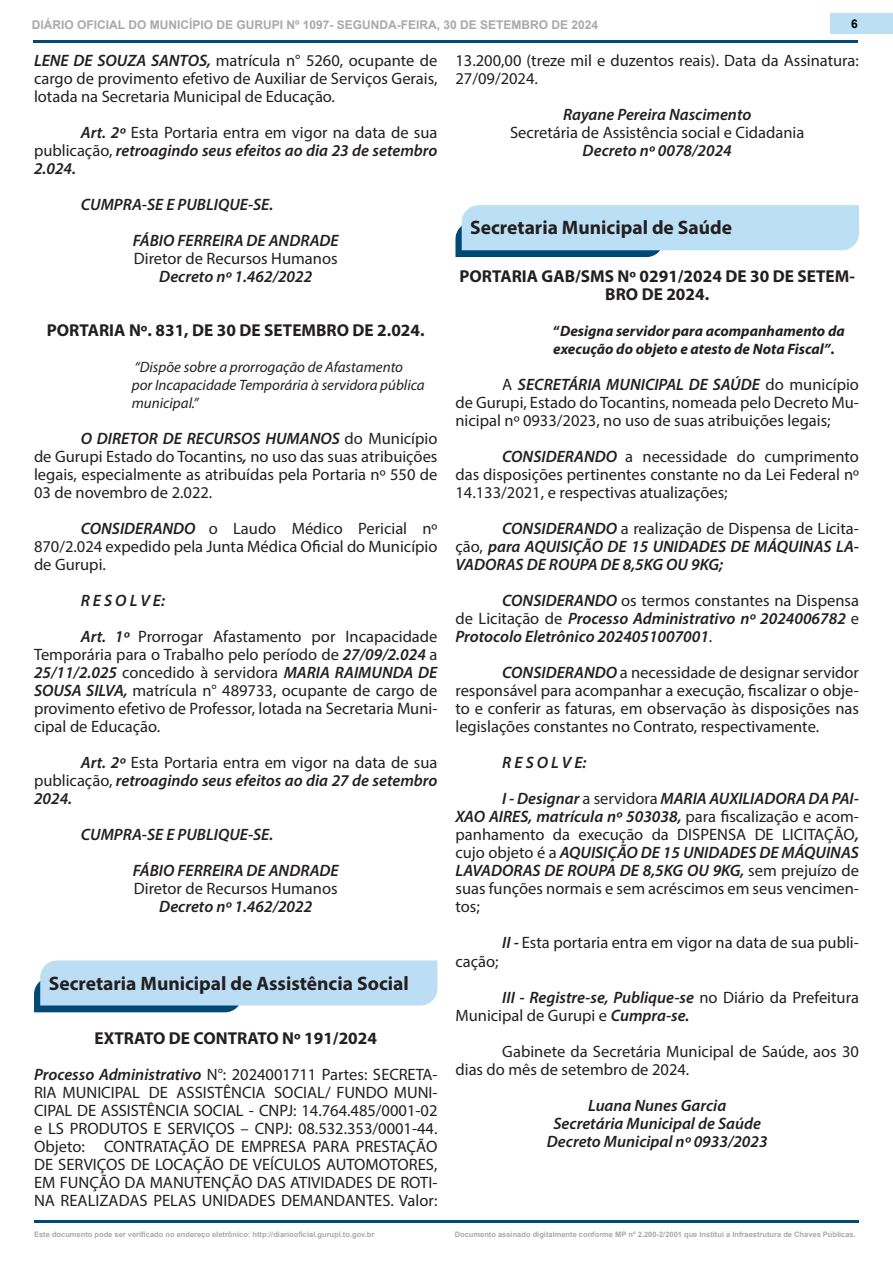
<style>
.page{position:relative;width:893px;height:1263px;background:#fff}
.page>*{position:absolute;margin:0;border:0;box-sizing:border-box;transform-origin:0 0}
.titul{font:700 19.5px "Myriad Pro";color:#231f20}
.proto{font:700 17.25px/18px "Myriad Pro";color:#231f20;text-align:center}
.TEXTO{font:16.5px/18px "Myriad Pro";color:#231f20;text-align:justify}
.TEXTO-2{font:italic 600 16.5px/18px "Myriad Pro";color:#231f20;text-align:justify}
.texto_-_EXTRATO{font:16.5px/18px "Myriad Pro";color:#231f20;text-align:justify}
.TEXTO_CENTRO{font:italic 600 16.5px "Myriad Pro";color:#231f20}
.TEXTO_CENTRO-2{font:16.5px "Myriad Pro";color:#231f20}
.EMENTA{font:italic 15px/18px "Myriad Pro";color:#231f20}
.EMENTA-2{font:italic 700 15px/18px "Myriad Pro";color:#231f20}
.t1{font:700 12px "Arial";color:#a8a9ad}
.t2{font:700 12px "Arial";color:#000001}
.t3{font:700 7.5px "Arial";color:#a8a9ad}
.s1{font-weight:600;font-style:italic}
.s2{font-weight:400;font-style:normal}
.s3{font-style:normal}
</style>
<div class="page">
<hr style="left:34px;top:1220px;width:825px;height:3px;background:#004876">
<div style="left:831px;top:13px;width:62px;height:21px;background:#bbdff4"></div>
<hr style="left:33px;top:40px;width:825px;height:3px;background:#004876">
<svg style="left:34px;top:960px;width:403px;height:52px;background:#b4d6ec"></svg>
<svg style="left:455px;top:205px;width:404px;height:52px;background:#b3d7ec"></svg>
<p class="t1" style="left:32px;top:16px;width:568px">DIÁRIO OFICIAL DO MUNICÍPIO DE GURUPI Nº 1097- SEGUNDA-FEIRA, 30 DE SETEMBRO DE 2024</p>
<p class="t2" style="left:851px;top:15px;width:8px">6</p>
<p class="TEXTO" style="left:34px;top:52px;width:405px"><span class="s1">LENE DE SOUZA SANTOS,</span> matrícula n° 5260, ocupante de cargo de provimento efetivo de Auxiliar de Serviços Gerais, lotada na Secretaria Municipal de Educação.</p>
<p class="TEXTO-2" style="left:34px;top:123px;width:405px;text-indent:47px">Art. 2º <span class="s2">Esta Portaria entra em vigor na data de sua publicação,</span> retroagindo seus efeitos ao dia 23 de setembro 2.024.</p>
<p class="TEXTO-2" style="left:81px;top:195px;width:194px">CUMPRA-SE E PUBLIQUE-SE.</p>
<p class="TEXTO_CENTRO" style="left:133px;top:230px;width:207px">FÁBIO FERREIRA DE ANDRADE</p>
<p class="TEXTO_CENTRO-2" style="left:134px;top:249px;width:205px">Diretor de Recursos Humanos</p>
<p class="TEXTO_CENTRO" style="left:159px;top:266px;width:155px">Decreto nº 1.462/2022</p>
<p class="proto" style="left:47px;top:321px;width:379px">PORTARIA Nº. 831, DE 30 DE SETEMBRO DE 2.024.</p>
<p class="EMENTA" style="left:132px;top:358px;width:294px">“Dispõe sobre a prorrogação de Afastamento<br>por Incapacidade Temporária à servidora pública municipal.”</p>
<p class="TEXTO" style="left:34px;top:430px;width:405px;text-indent:47px"><span class="s1">O DIRETOR DE RECURSOS HUMANOS</span> do Município de Gurupi Estado do Tocantins<span class="s1">,</span> no uso das suas atribuições legais, especialmente as atribuídas pela Portaria nº 550 de 03 de novembro de 2.022.</p>
<p class="TEXTO" style="left:34px;top:520px;width:405px;text-indent:47px"><span class="s1">CONSIDERANDO</span> o Laudo Médico Pericial nº 870/2.024 expedido pela Junta Médica Oficial do Município de Gurupi.</p>
<p class="TEXTO-2" style="left:81px;top:591px;width:86px">R E S O L V E:</p>
<p class="TEXTO" style="left:34px;top:628px;width:405px;text-indent:47px"><span class="s1">Art. 1º</span> Prorrogar Afastamento por Incapacidade Temporária para o Trabalho pelo período de <span class="s1">27/09/2.024</span> a <span class="s1">25/11/2.025</span> concedido à servidora <span class="s1">MARIA RAIMUNDA DE SOUSA SILVA,</span> matrícula n° 489733, ocupante de cargo de provimento efetivo de Professor, lotada na Secretaria Muni&shy;cipal de Educação.</p>
<p class="TEXTO-2" style="left:34px;top:753px;width:405px;text-indent:47px">Art. 2º <span class="s2">Esta Portaria entra em vigor na data de sua publicação,</span> retroagindo seus efeitos ao dia 27 de setembro 2024.</p>
<p class="TEXTO-2" style="left:81px;top:825px;width:194px">CUMPRA-SE E PUBLIQUE-SE.</p>
<p class="TEXTO_CENTRO" style="left:133px;top:860px;width:207px">FÁBIO FERREIRA DE ANDRADE</p>
<p class="TEXTO_CENTRO-2" style="left:134px;top:879px;width:205px">Diretor de Recursos Humanos</p>
<p class="TEXTO_CENTRO" style="left:159px;top:896px;width:155px">Decreto nº 1.462/2022</p>
<p class="titul" style="left:49px;top:971px;width:362px">Secretaria Municipal de Assistência Social</p>
<p class="proto" style="left:95px;top:1029px;width:284px">EXTRATO DE CONTRATO Nº 191/2024</p>
<p class="texto_-_EXTRATO" style="left:34px;top:1065px;width:405px"><span class="s1">Processo Administrativo</span> N°: 2024001711 Partes: SECRETA-RIA MUNICIPAL DE ASSISTÊNCIA SOCIAL/ FUNDO MUNI-CIPAL DE ASSISTÊNCIA SOCIAL - CNPJ: 14.764.485/0001-02 e LS PRODUTOS E SERVIÇOS – CNPJ: 08.532.353/0001-44.<br>Objeto: CONTRATAÇÃO DE EMPRESA PARA PRESTAÇÃO DE SERVIÇOS DE LOCAÇÃO DE VEÍCULOS AUTOMOTORES, EM FUNÇÃO DA MANUTENÇÃO DAS ATIVIDADES DE ROTI-NA REALIZADAS PELAS UNIDADES DEMANDANTES. Valor:</p>
<p class="texto_-_EXTRATO" style="left:455px;top:52px;width:405px">13.200,00 (treze mil e duzentos reais). Data da Assinatura:<br>27/09/2024.</p>
<p class="TEXTO_CENTRO" style="left:563px;top:104px;width:190px">Rayane Pereira Nascimento</p>
<p class="TEXTO_CENTRO-2" style="left:510px;top:123px;width:296px">Secretária de Assistência social e Cidadania</p>
<p class="TEXTO_CENTRO" style="left:583px;top:140px;width:151px">Decreto nº 0078/2024</p>
<p class="titul" style="left:470px;top:215px;width:263px">Secretaria Municipal de Saúde</p>
<p class="proto" style="left:460px;top:267px;width:397px">PORTARIA GAB/SMS Nº 0291/2024 DE 30 DE SETEM-<br>BRO DE 2024.</p>
<p class="EMENTA-2" style="left:553px;top:322px;width:293px"><span class="s3">“</span>Designa servidor para acompanhamento da execução do objeto e atesto de Nota Fiscal”<span class="s3">.</span></p>
<p class="TEXTO" style="left:455px;top:376px;width:405px;text-indent:47px">A <span class="s1">SECRETÁRIA MUNICIPAL DE SAÚDE</span> do município de Gurupi, Estado do Tocantins, nomeada pelo Decreto Mu&shy;nicipal nº 0933/2023, no uso de suas atribuições legais;</p>
<p class="TEXTO" style="left:455px;top:448px;width:405px;text-indent:47px"><span class="s1">CONSIDERANDO</span> a necessidade do cumprimento das disposições pertinentes constante no da Lei Federal nº 14.133/2021, e respectivas atualizações;</p>
<p class="TEXTO-2" style="left:455px;top:519px;width:405px;text-indent:47px">CONSIDERANDO <span class="s2">a realização de Dispensa de Licita&shy;ção,</span> para AQUISIÇÃO DE 15 UNIDADES DE MÁQUINAS LA-VADORAS DE ROUPA DE 8,5KG OU 9KG;</p>
<p class="TEXTO-2" style="left:455px;top:591px;width:405px;text-indent:47px">CONSIDERANDO <span class="s2">os termos constantes na Dispensa de Licitação de</span> Processo Administrativo nº 2024006782 <span class="s2">e </span>Protocolo Eletrônico 2024051007001<span class="s2">.</span></p>
<p class="TEXTO" style="left:455px;top:664px;width:405px;text-indent:47px"><span class="s1">CONSIDERANDO</span> a necessidade de designar servidor responsável para acompanhar a execução, fiscalizar o obje&shy;to e conferir as faturas, em observação às disposições nas legislações constantes no Contrato, respectivamente.</p>
<p class="TEXTO-2" style="left:502px;top:753px;width:86px">R E S O L V E:</p>
<p class="TEXTO" style="left:455px;top:790px;width:405px;text-indent:47px"><span class="s1">I - Designar</span> a servidora <span class="s1">MARIA AUXILIADORA DA PAI-XAO AIRES, matrícula nº 503038,</span> para fiscalização e acom&shy;panhamento da execução da DISPENSA DE LICITAÇÃO<span class="s1">, </span>cujo objeto é a <span class="s1">AQUISIÇÃO DE 15 UNIDADES DE MÁQUINAS LAVADORAS DE ROUPA DE 8,5KG OU 9KG,</span> sem prejuízo de suas funções normais e sem acréscimos em seus vencimen&shy;tos;</p>
<p class="TEXTO" style="left:502px;top:934px;width:358px"><span class="s1">II -</span> Esta portaria entra em vigor na data de sua publi-</p>
<p class="TEXTO" style="left:455px;top:952px;width:45px">cação;</p>
<p class="TEXTO" style="left:455px;top:988px;width:405px;text-indent:47px"><span class="s1">III - Registre-se, Publique-se</span> no Diário da Prefeitura<br>Municipal de Gurupi e <span class="s1">Cumpra-se.</span></p>
<p class="TEXTO" style="left:455px;top:1042px;width:405px;text-indent:47px">Gabinete da Secretária Municipal de Saúde, aos 30 dias do mês de setembro de 2024.</p>
<p class="TEXTO_CENTRO" style="left:588px;top:1094px;width:140px">Luana Nunes Garcia</p>
<p class="TEXTO_CENTRO" style="left:553px;top:1112px;width:209px">Secretária Municipal de Saúde</p>
<p class="TEXTO_CENTRO" style="left:547px;top:1130px;width:222px">Decreto Municipal nº 0933/2023</p>
<p class="t3" style="left:34px;top:1228px;width:342px">Este documento pode ser verificado no endereço eletrônico: http://diariooficial.gurupi.to.gov.br</p>
<p class="t3" style="left:455px;top:1228px;width:403px">Documento assinado digitalmente conforme MP nº 2.200-2/2001 que Institui a Infraestrutura de Chaves Públicas.</p>
</div>
